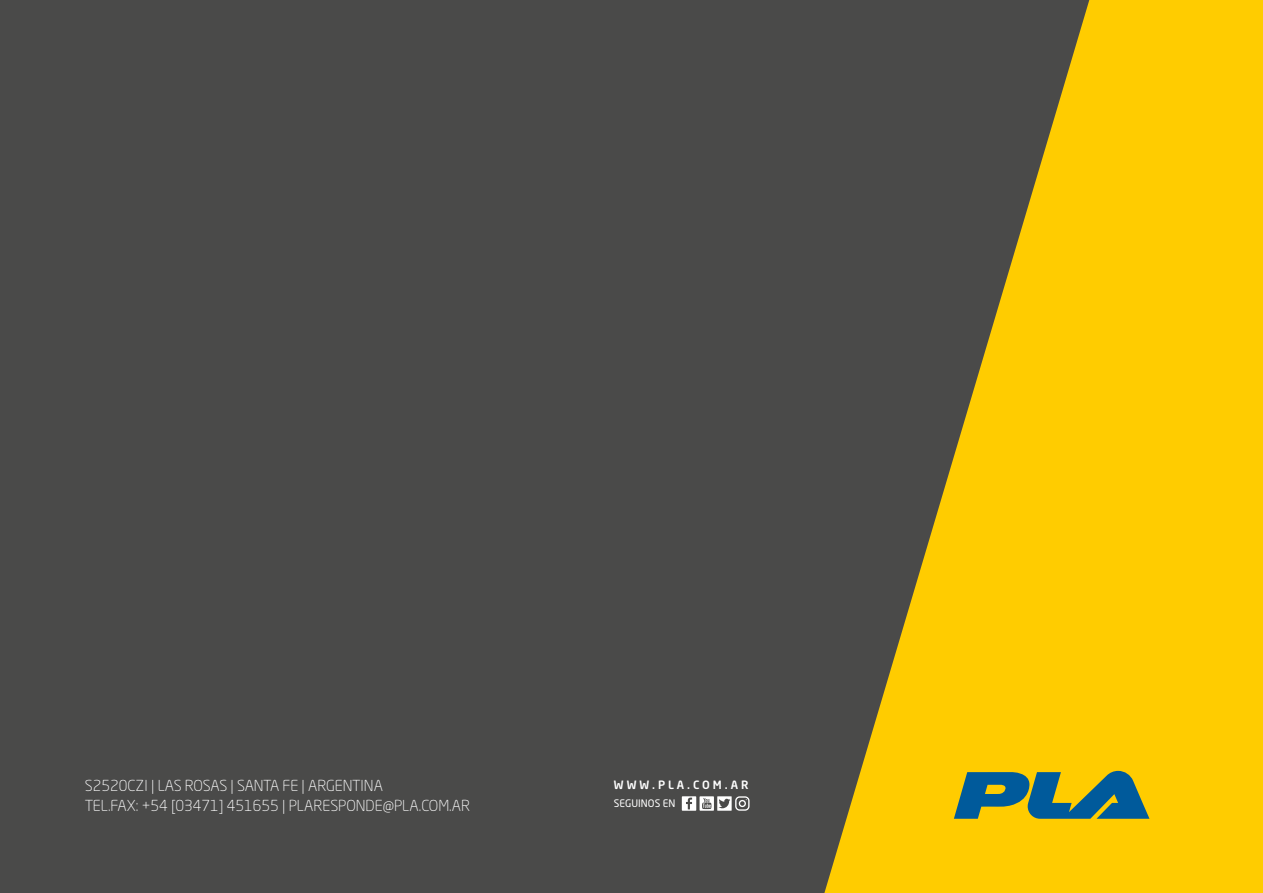
<style>
.page{position:relative;width:1263px;height:893px;background:#fff}
.page>*{position:absolute;margin:0;border:0;box-sizing:border-box;transform-origin:0 0}
.t1{font:300 15px/19.5px "Neo Sans Std";color:#fff}
.t2{font:500 11.4px "Neo Sans Std";letter-spacing:.26em;color:#fff}
.t3{font:10.2px "Neo Sans Std";color:#fff}
</style>
<div class="page">
<div style="left:0;top:0;width:818px;height:893px;background:#4a4a49"></div>
<svg style="left:682px;top:796px;width:67px;height:15px"></svg>
<svg style="left:818px;top:0;width:445px;height:893px;background:#c5a217"></svg>
<svg style="left:954px;top:771px;width:195px;height:48px;background:#5c8362"></svg>
<p class="t1" style="left:85px;top:776px;width:387px">S2520CZI | LAS ROSAS | SANTA FE | ARGENTINA<br>TEL.FAX: +54 [03471] 451655 | PLARESPONDE@PLA.COM.AR</p>
<p class="t2" style="left:614px;top:777px;width:136px">WWW.PLA.COM.AR</p>
<p class="t3" style="left:614px;top:797px;width:63px">SEGUINOS EN</p>
</div>
